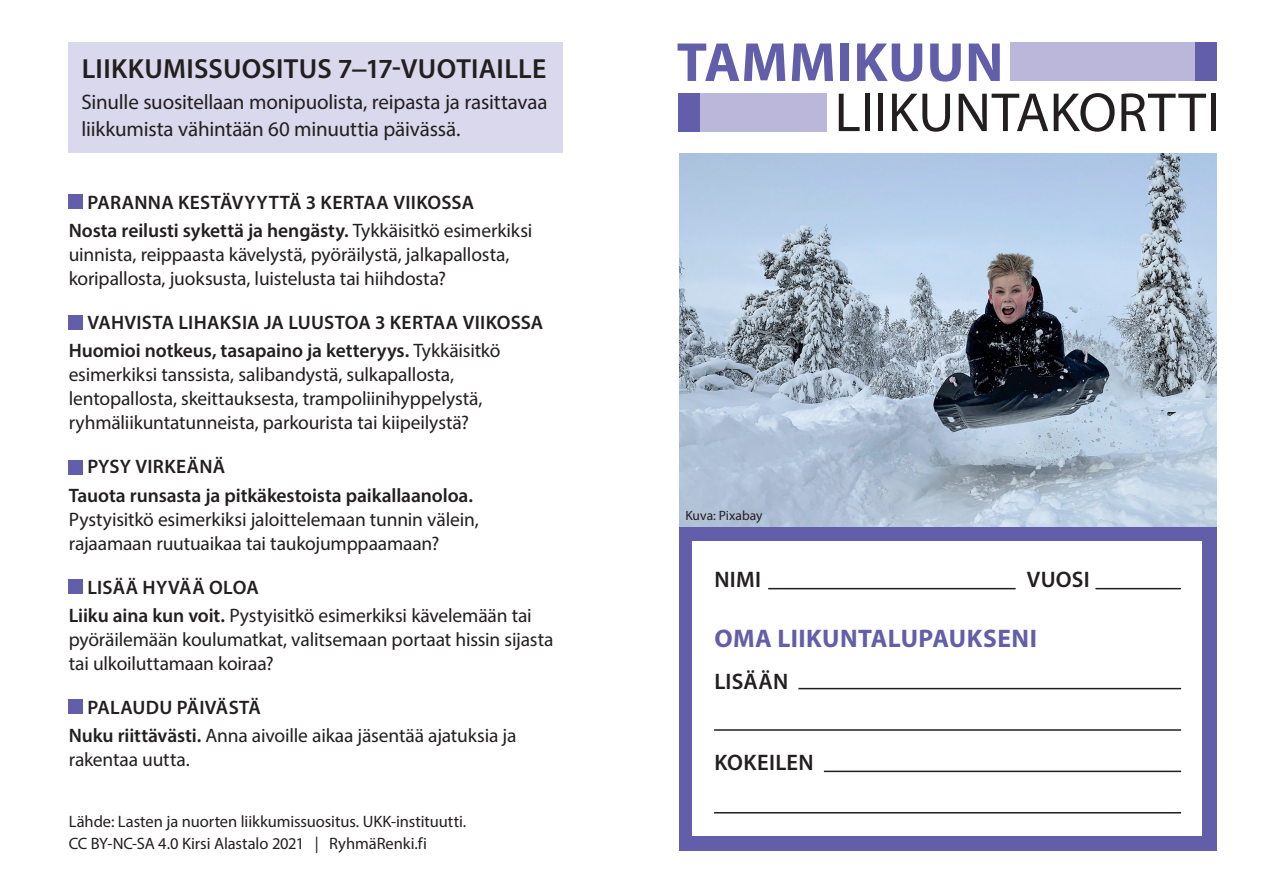
<style>
.page{position:relative;width:1263px;height:893px;background:#fff}
.page>*{position:absolute;margin:0;border:0;box-sizing:border-box;transform-origin:0 0}
.Otsikko{font:55.5px "Myriad Pro";letter-spacing:.005em;color:#231f20}
.Otsikko-2{font:700 55.5px "Myriad Pro";letter-spacing:.01em;color:#625ea9}
.Valiotsikko{font:600 27.75px "Myriad Pro";letter-spacing:.01em;color:#231f20}
.Valiotsikko-2{font:700 25.5px "Myriad Pro";letter-spacing:.015em;color:#625ea9}
.Nimi-vuori{font:600 22.5px "Myriad Pro";letter-spacing:.015em;color:#231f20}
.Leipäteksti{font:21px/27px "Myriad Pro";letter-spacing:-.01em;color:#231f20}
.Leipäteksti-2{font:19.5px/24px "Myriad Pro";letter-spacing:-.01em;color:#231f20}
.Valiotsikko-3{font:600 19.5px "Myriad Pro";letter-spacing:.015em;color:#231f20}
.lahteet{font:16.5px/22.5px "Myriad Pro";letter-spacing:-.005em;color:#231f20}
.lahteet-nega{font:13.5px "Myriad Pro";letter-spacing:.005em;color:#231f20}
.s1{font-weight:600}
</style>
<div class="page">
<img style="left:679px;top:153px;width:538px;height:374px">
<div style="left:679px;top:527px;width:538px;height:323px;background:#625ea9"></div>
<div style="left:692px;top:542px;width:510px;height:294px;background:#fff"></div>
<div style="left:69px;top:43px;width:494px;height:110px;background:#dad8ec"></div>
<hr style="left:798px;top:688px;width:383px;height:1px;background:#231f20">
<hr style="left:824px;top:771px;width:357px;height:1px;background:#231f20">
<hr style="left:714px;top:729px;width:467px;height:2px;background:#231f20">
<hr style="left:714px;top:812px;width:467px;height:1px;background:#231f20">
<hr style="left:769px;top:588px;width:246px;height:1px;background:#231f20">
<hr style="left:1096px;top:588px;width:84px;height:1px;background:#231f20">
<div style="left:69px;top:195px;width:14px;height:14px;background:#625ea9"></div>
<div style="left:69px;top:315px;width:14px;height:14px;background:#625ea9"></div>
<div style="left:69px;top:460px;width:14px;height:14px;background:#625ea9"></div>
<div style="left:69px;top:579px;width:14px;height:15px;background:#625ea9"></div>
<div style="left:69px;top:699px;width:14px;height:15px;background:#625ea9"></div>
<div style="left:678px;top:93px;width:149px;height:38px;background:#bbb7da"></div>
<div style="left:678px;top:93px;width:21px;height:38px;background:#625ea9"></div>
<div style="left:1011px;top:43px;width:206px;height:38px;background:#bbb7da"></div>
<div style="left:1196px;top:43px;width:21px;height:38px;background:#625ea9"></div>
<p class="Valiotsikko" style="left:82px;top:51px;width:466px">LIIKKUMISSUOSITUS 7−17-VUOTIAILLE</p>
<p class="Leipäteksti" style="left:81px;top:89px;width:467px">Sinulle suositellaan monipuolista, reipasta ja rasittavaa liikkumista vähintään 60 minuuttia päivässä.</p>
<p class="Valiotsikko-3" style="left:87px;top:190px;width:388px">PARANNA KESTÄVYYTTÄ 3 KERTAA VIIKOSSA</p>
<p class="Leipäteksti-2" style="left:69px;top:218px;width:465px"><span class="s1">Nosta reilusti sykettä ja hengästy.</span> Tykkäisitkö esimerkiksi uinnista, reippaasta kävelystä, pyöräilystä, jalkapallosta, koripallosta, juoksusta, luistelusta tai hiihdosta?</p>
<p class="Valiotsikko-3" style="left:87px;top:310px;width:457px">VAHVISTA LIHAKSIA JA LUUSTOA 3 KERTAA VIIKOSSA</p>
<p class="Leipäteksti-2" style="left:69px;top:338px;width:433px"><span class="s1">Huomioi notkeus, tasapaino ja ketteryys.</span> Tykkäisitkö esimerkiksi tanssista, salibandystä, sulkapallosta, lentopallosta, skeittauksesta, trampoliinihyppelystä, ryhmäliikuntatunneista, parkourista tai kiipeilystä?</p>
<p class="Valiotsikko-3" style="left:87px;top:454px;width:139px">PYSY VIRKEÄNÄ</p>
<p class="Leipäteksti-2" style="left:69px;top:483px;width:412px"><span class="s1">Tauota runsasta ja pitkäkestoista paikallaanoloa.<br></span>Pystyisitkö esimerkiksi jaloittelemaan tunnin välein, rajaamaan ruutuaikaa tai taukojumppaamaan?</p>
<p class="Valiotsikko-3" style="left:87px;top:575px;width:173px">LISÄÄ HYVÄÄ OLOA</p>
<p class="Leipäteksti-2" style="left:69px;top:603px;width:486px"><span class="s1">Liiku aina kun voit.</span> Pystyisitkö esimerkiksi kävelemään tai pyöräilemään koulumatkat, valitsemaan portaat hissin sijasta tai ulkoiluttamaan koiraa?</p>
<p class="Valiotsikko-3" style="left:87px;top:695px;width:175px">PALAUDU PÄIVÄSTÄ</p>
<p class="Leipäteksti-2" style="left:69px;top:723px;width:449px"><span class="s1">Nuku riittävästi.</span> Anna aivoille aikaa jäsentää ajatuksia ja rakentaa uutta.</p>
<p class="lahteet" style="left:69px;top:810px;width:399px">Lähde: Lasten ja nuorten liikkumissuositus. UKK-instituutti.<br>CC BY-NC-SA 4.0 Kirsi Alastalo 2021 | RyhmäRenki.fi</p>
<p class="Otsikko-2" style="left:677px;top:26px;width:328px">TAMMIKUUN</p>
<p class="Otsikko" style="left:834px;top:78px;width:387px">LIIKUNTAKORTTI</p>
<p class="lahteet-nega" style="left:685px;top:508px;width:79px">Kuva: Pixabay</p>
<p class="Nimi-vuori" style="left:714px;top:565px;width:48px">NIMI</p>
<p class="Nimi-vuori" style="left:1027px;top:565px;width:65px">VUOSI</p>
<p class="Valiotsikko-2" style="left:714px;top:622px;width:324px">OMA LIIKUNTALUPAUKSENI</p>
<p class="Nimi-vuori" style="left:714px;top:667px;width:75px">LISÄÄN</p>
<p class="Nimi-vuori" style="left:714px;top:748px;width:101px">KOKEILEN</p>
</div>
